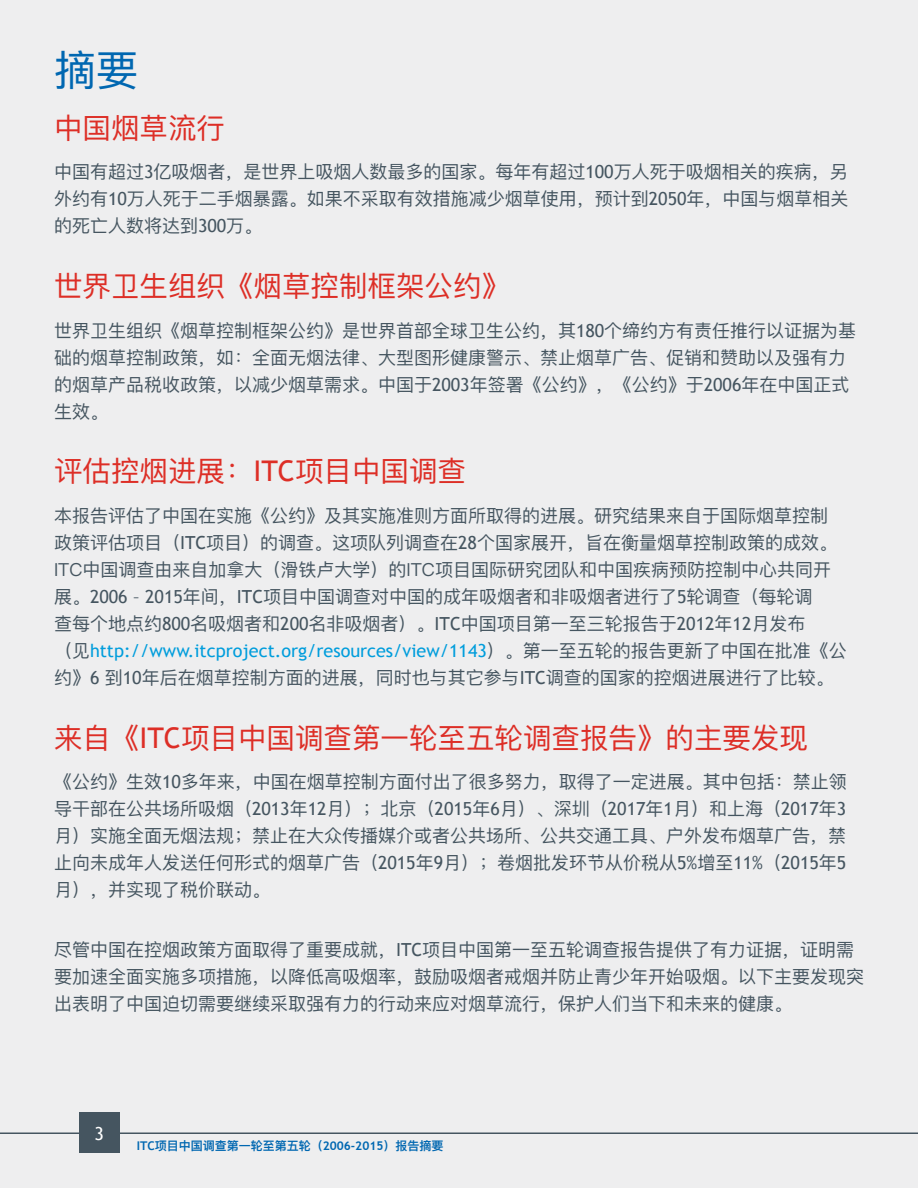
<style>
.page{position:relative;width:918px;height:1188px;background:#eeeeef}
.page>*{position:absolute;margin:0;border:0;box-sizing:border-box;transform-origin:0 0}
.t1{font:42px "Ping Fang SC";color:#0067b1}
.t2{font:28.5px "Ping Fang SC";color:#dd2e26}
.t3{font:18px/27px "Ping Fang SC";color:#455560}
.t4{font:18px "Trebuchet MS";color:#009ddc}
.t5{font:18px "Trebuchet MS";color:#fff}
.t6{font:600 12px "Ping Fang SC";color:#0067b1}
.s1{font-family:"Trebuchet MS"}
.s2{font-family:"Ping Fang SC";color:#455560}
.s3{font-family:"Trebuchet MS";font-weight:700}
</style>
<div class="page">
<hr style="left:0;top:1132px;width:918px;height:2px;background:#455560">
<div style="left:79px;top:1113px;width:40px;height:40px;background:#455560"></div>
<h1 class="t1" style="left:54px;top:44px;width:85px">摘要</h1>
<h2 class="t2" style="left:54px;top:110px;width:172px">中国烟草流行</h2>
<p class="t3" style="left:54px;top:158px;width:796px;text-align:justify">中国有超过<span class="s1">3</span>亿吸烟者，是世界上吸烟人数最多的国家。每年有超过<span class="s1">100</span>万人死于吸烟相关的疾病，另外约有<span class="s1">10</span>万人死于二手烟暴露。如果不采取有效措施减少烟草使用，预计到<span class="s1">2050</span>年，中国与烟草相关的死亡人数将达到<span class="s1">300</span>万。</p>
<h2 class="t2" style="left:54px;top:268px;width:457px">世界卫生组织《烟草控制框架公约》</h2>
<p class="t3" style="left:54px;top:316px;width:804px">世界卫生组织《烟草控制框架公约》是世界首部全球卫生公约，其<span class="s1">180</span>个缔约方有责任推行以证据为基础的烟草控制政策，如：全面无烟法律、大型图形健康警示、禁止烟草广告、促销和赞助以及强有力的烟草产品税收政策，以减少烟草需求。中国于<span class="s1">2003</span>年签署《公约》，《公约》于<span class="s1">2006</span>年在中国正式生效。</p>
<h2 class="t2" style="left:54px;top:454px;width:414px">评估控烟进展：<span class="s1">ITC</span>项目中国调查</h2>
<p class="t3" style="left:54px;top:502px;width:785px">本报告评估了中国在实施《公约》及其实施准则方面所取得的进展。研究结果来自于国际烟草控制政策评估项目（<span class="s1">ITC</span>项目）的调查。这项队列调查在<span class="s1">28</span>个国家展开，旨在衡量烟草控制政策的成效。ITC中国调查由来自加拿大（滑铁卢大学）的ITC项目国际研究团队和中国疾病预防控制中心共同开展。<span class="s1">2006 – 2015</span>年间，<span class="s1">ITC</span>项目中国调查对中国的成年吸烟者和非吸烟者进行了<span class="s1">5</span>轮调查（每轮调<br>查每个地点约<span class="s1">800</span>名吸烟者和<span class="s1">200</span>名非吸烟者）。<span class="s1">ITC</span>中国项目第一至三轮报告于<span class="s1">2012</span>年<span class="s1">12</span>月发布</p>
<p class="t4" style="left:54px;top:640px;width:794px"><span class="s2">（见</span>http://www.itcproject.org/resources/view/1143<span class="s2">）。第一至五轮的报告更新了中国在批准《公</span></p>
<p class="t3" style="left:54px;top:664px;width:781px">约》<span class="s1">6</span> 到<span class="s1">10</span>年后在烟草控制方面的进展，同时也与其它参与<span class="s1">ITC</span>调查的国家的控烟进展进行了比较。</p>
<h2 class="t2" style="left:54px;top:720px;width:756px">来自《<span class="s1">ITC</span>项目中国调查第一轮至五轮调查报告》的主要发现</h2>
<p class="t3" style="left:54px;top:768px;width:794px;text-align:justify">《公约》生效<span class="s1">10</span>多年来，中国在烟草控制方面付出了很多努力，取得了一定进展。其中包括：禁止领导干部在公共场所吸烟（<span class="s1">2013</span>年<span class="s1">12</span>月）；北京（<span class="s1">2015</span>年<span class="s1">6</span>月）、深圳（<span class="s1">2017</span>年<span class="s1">1</span>月）和上海（<span class="s1">2017</span>年<span class="s1">3</span>月）实施全面无烟法规；禁止在大众传播媒介或者公共场所、公共交通工具、户外发布烟草广告，禁止向未成年人发送任何形式的烟草广告（<span class="s1">2015</span>年<span class="s1">9</span>月）；卷烟批发环节从价税从<span class="s1">5%</span>增至<span class="s1">11%</span>（<span class="s1">2015</span>年<span class="s1">5</span>月），并实现了税价联动。</p>
<p class="t3" style="left:54px;top:936px;width:811px">尽管中国在控烟政策方面取得了重要成就，<span class="s1">ITC</span>项目中国第一至五轮调查报告提供了有力证据，证明需要加速全面实施多项措施，以降低高吸烟率，鼓励吸烟者戒烟并防止青少年开始吸烟。以下主要发现突出表明了中国迫切需要继续采取强有力的行动来应对烟草流行，保护人们当下和未来的健康。</p>
<p class="t5" style="left:94px;top:1123px;width:11px">3</p>
<p class="t6" style="left:137px;top:1139px;width:308px"><span class="s3">ITC</span>项目中国调查第一轮至第五轮（<span class="s3">2006-2015</span>）报告摘要</p>
</div>
